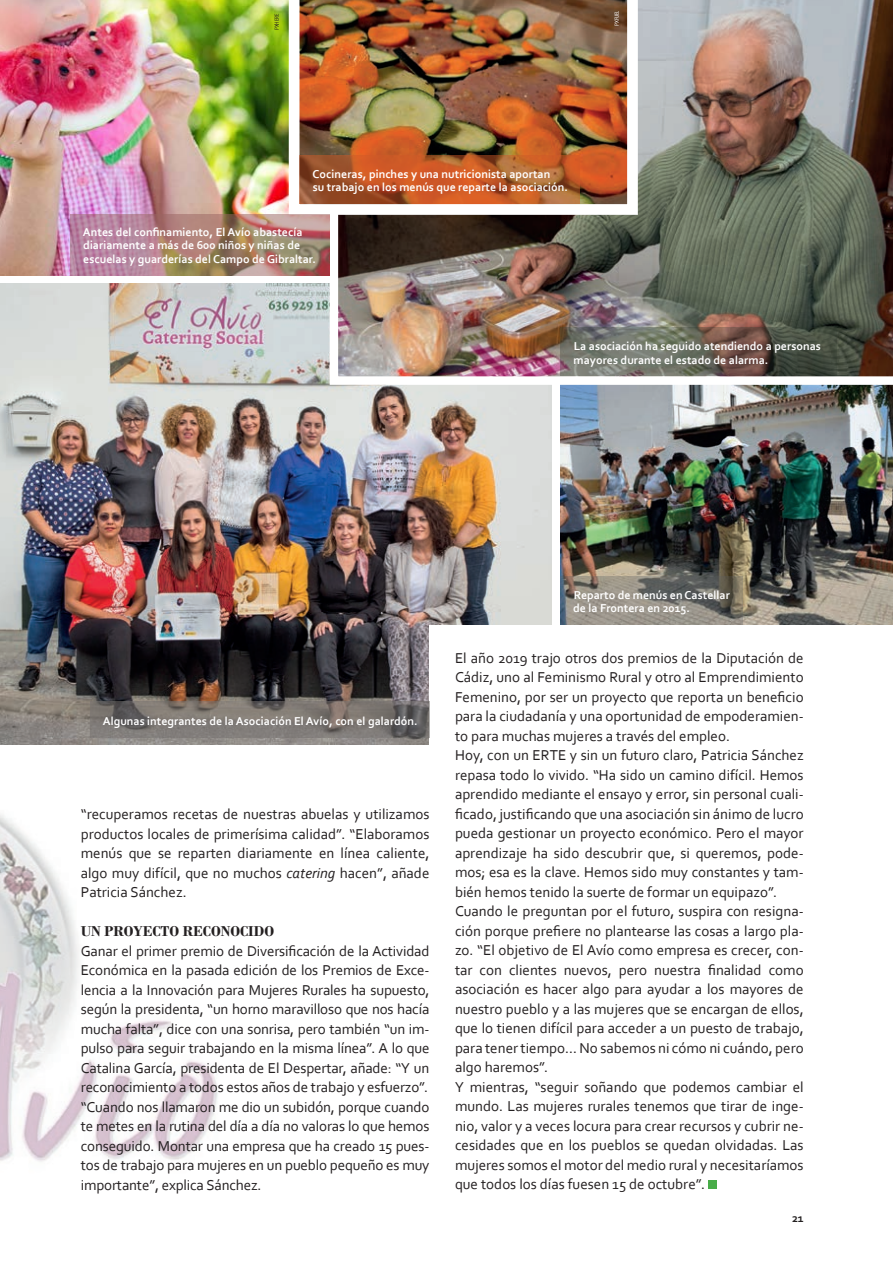
<style>
.page{position:relative;width:893px;height:1263px;background:#fff}
.page>*{position:absolute;margin:0;border:0;box-sizing:border-box;transform-origin:0 0}
.cuerpo_de_texto{font:15px/19.5px "Corbel";color:#231f20;text-align:justify}
.subtítulo{font:700 15px "Bodoni";color:#231f20}
.pie_foto{font:700 12px/13.5px "Corbel";color:#fff}
.t1{font:700 12px "Corbel";color:#231f20}
.autor_foto{font:5.25px "Turmino";color:#231f20}
.autor_foto-2{font:5.25px "Turmino";color:#fff}
.s1{font-style:italic}
</style>
<div class="page">
<img style="left:0;top:814px;width:218px;height:348px">
<img style="left:560px;top:389px;width:333px;height:236px">
<img style="left:0;top:284px;width:552px;height:460px">
<img style="left:325px;top:0;width:568px;height:389px">
<img style="left:0;top:0;width:283px;height:276px">
<div style="left:429px;top:625px;width:464px;height:149px;background:#fff"></div>
<div style="left:708px;top:1181px;width:8px;height:8px;background:#48ac48"></div>
<img style="left:283px;top:0;width:360px;height:220px">
<svg style="left:560px;top:327px;width:276px;height:49px;background:#656258"></svg>
<svg style="left:560px;top:576px;width:183px;height:49px;background:#838078"></svg>
<img style="left:70px;top:214px;width:260px;height:62px">
<svg style="left:90px;top:702px;width:339px;height:36px;background:#78736f"></svg>
<svg style="left:299px;top:155px;width:281px;height:49px;background:#b65829"></svg>
<p class="autor_foto" style="left:274px;top:30px;width:17px;rotate:-90deg">pxhere</p>
<p class="autor_foto-2" style="left:614px;top:26px;width:16px;rotate:-90deg">pxfuel</p>
<p class="pie_foto" style="left:313px;top:167px;width:257px">Cocineras, pinches y una nutricionista aportan<br>su trabajo en los menús que reparte la asociación.</p>
<p class="pie_foto" style="left:83px;top:225px;width:235px">Antes del confinamiento, El Avío abastecía diariamente a más de 600 niños y niñas de escuelas y guarderías del Campo de Gibraltar.</p>
<p class="pie_foto" style="left:573px;top:339px;width:249px">La asociación ha seguido atendiendo a personas mayores durante el estado de alarma.</p>
<p class="pie_foto" style="left:103px;top:714px;width:316px">Algunas integrantes de la Asociación El Avío, con el galardón.</p>
<p class="cuerpo_de_texto" style="left:81px;top:804px;width:350px">“recuperamos recetas de nuestras abuelas y utilizamos productos locales de primerísima calidad”. “Elaboramos menús que se reparten diariamente en línea caliente, algo muy difícil, que no muchos <span class="s1">catering</span> hacen”, añade Patricia Sánchez.</p>
<p class="subtítulo" style="left:81px;top:922px;width:195px">UN PROYECTO RECONOCIDO</p>
<p class="cuerpo_de_texto" style="left:81px;top:940px;width:350px">Ganar el primer premio de Diversificación de la Actividad Económica en la pasada edición de los Premios de Exce&shy;lencia a la Innovación para Mujeres Rurales ha supuesto, según la presidenta, “un horno maravilloso que nos hacía mucha falta”, dice con una sonrisa, pero también “un im&shy;pulso para seguir trabajando en la misma línea”. A lo que Catalina García, presidenta de El Despertar, añade: “Y un reconocimiento a todos estos años de trabajo y esfuerzo”.</p>
<p class="cuerpo_de_texto" style="left:81px;top:1096px;width:350px">“Cuando nos llamaron me dio un subidón, porque cuando te metes en la rutina del día a día no valoras lo que hemos conseguido. Montar una empresa que ha creado 15 pues&shy;tos de trabajo para mujeres en un pueblo pequeño es muy importante”, explica Sánchez.</p>
<p class="pie_foto" style="left:573px;top:588px;width:158px">Reparto de menús en Castellar de la Frontera en 2015.</p>
<p class="cuerpo_de_texto" style="left:455px;top:647px;width:350px">El año 2019 trajo otros dos premios de la Diputación de Cádiz, uno al Feminismo Rural y otro al Emprendimiento Femenino, por ser un proyecto que reporta un beneficio para la ciudadanía y una oportunidad de empoderamien&shy;to para muchas mujeres a través del empleo.</p>
<p class="cuerpo_de_texto" style="left:455px;top:745px;width:350px">Hoy, con un ERTE y sin un futuro claro, Patricia Sánchez repasa todo lo vivido. “Ha sido un camino difícil. Hemos aprendido mediante el ensayo y error, sin personal cuali&shy;ficado, justificando que una asociación sin ánimo de lucro pueda gestionar un proyecto económico. Pero el mayor aprendizaje ha sido descubrir que, si queremos, pode&shy;mos; esa es la clave. Hemos sido muy constantes y tam&shy;bién hemos tenido la suerte de formar un equipazo”.</p>
<p class="cuerpo_de_texto" style="left:455px;top:901px;width:350px">Cuando le preguntan por el futuro, suspira con resigna&shy;ción porque prefiere no plantearse las cosas a largo pla&shy;zo. “El objetivo de El Avío como empresa es crecer, con&shy;tar con clientes nuevos, pero nuestra finalidad como asociación es hacer algo para ayudar a los mayores de nuestro pueblo y a las mujeres que se encargan de ellos, que lo tienen difícil para acceder a un puesto de trabajo, para tener tiempo… No sabemos ni cómo ni cuándo, pero algo haremos”.</p>
<p class="cuerpo_de_texto" style="left:455px;top:1076px;width:350px">Y mientras, “seguir soñando que podemos cambiar el mundo. Las mujeres rurales tenemos que tirar de inge&shy;nio, valor y a veces locura para crear recursos y cubrir ne&shy;cesidades que en los pueblos se quedan olvidadas. Las mujeres somos el motor del medio rural y necesitaríamos que todos los días fuesen 15 de octubre”.</p>
<p class="t1" style="left:792px;top:1211px;width:13px">21</p>
</div>
